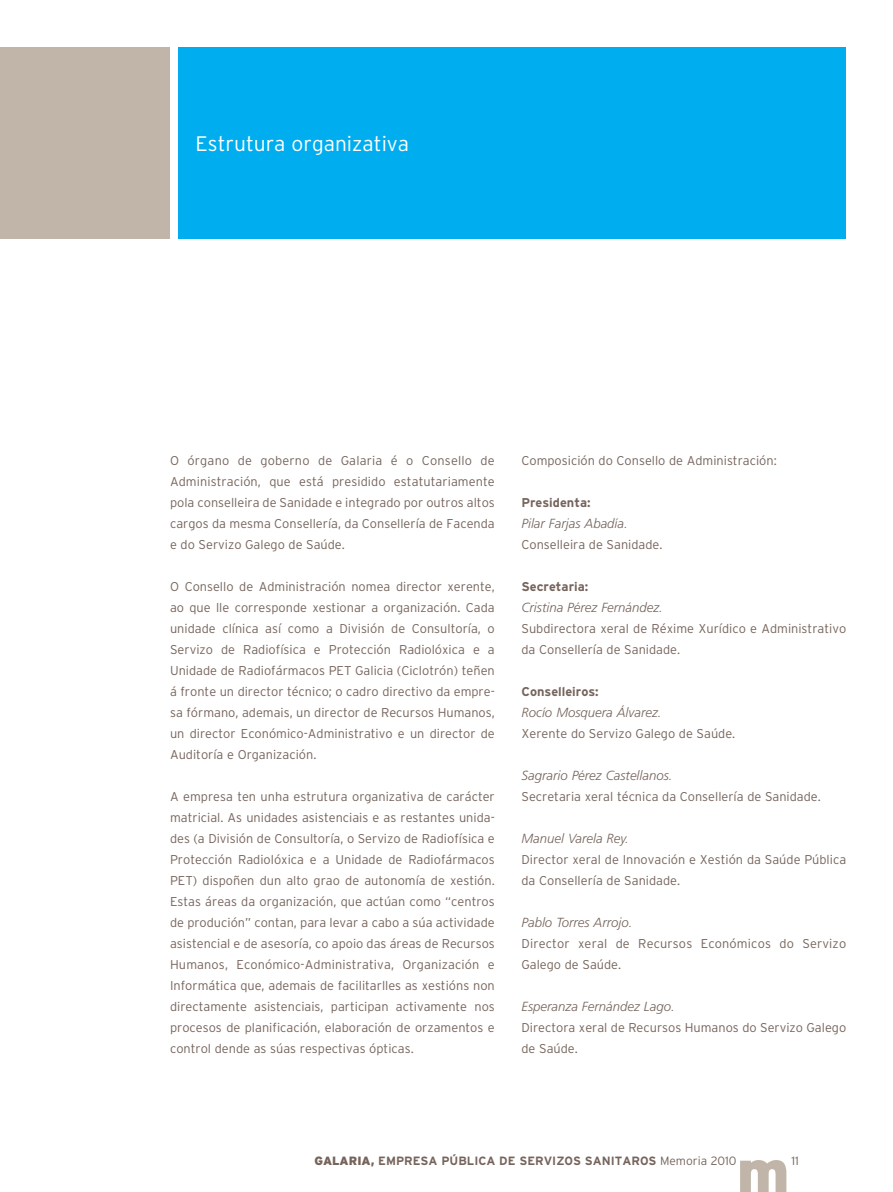
<style>
.page{position:relative;width:893px;height:1192px;background:#fff}
.page>*{position:absolute;margin:0;border:0;box-sizing:border-box;transform-origin:0 0}
.t1{font:900 60px "Interstate Adobe";color:#c0b5a8}
.t2{font:300 21px "Interstate Adobe";color:#fff}
.t3{font:italic 300 13.2px "Frutiger";color:#76645c}
.t4{font:300 12.75px/21px "Interstate Adobe";color:#76645c}
.t5{font:700 12.75px "Interstate Adobe";color:#76645c}
.t6{font:700 12px "Interstate Adobe";color:#76645c}
.t7{font:300 12px "Interstate Adobe";color:#76645c}
.s1{font-weight:900}
.s2{font-weight:300}
</style>
<div class="page">
<div style="left:0;top:47px;width:170px;height:192px;background:#c0b5a8"></div>
<div style="left:179px;top:47px;width:667px;height:192px;background:#00aeef"></div>
<h2 class="t2" style="left:196px;top:136px;width:215px">Estrutura organizativa</h2>
<p class="t4" style="left:170px;top:451px;width:326px;text-align:justify">O órgano de goberno de Galaria é o Consello de Administración, que está presidido estatutariamente pola conselleira de Sanidade e integrado por outros altos cargos da mesma Consellería, da Consellería de Facenda e do Servizo Galego de Saúde.</p>
<p class="t4" style="left:170px;top:577px;width:326px;text-align:justify">O Consello de Administración nomea director xerente, ao que lle corresponde xestionar a organización. Cada unidade clínica así como a División de Consultoría, o Servizo de Radiofísica e Protección Radiolóxica e a Unidade de Radiofármacos PET Galicia (Ciclotrón) teñen á fronte un director técnico; o cadro directivo da empre&shy;sa fórmano, ademais, un director de Recursos Humanos, un director Económico-Administrativo e un director de Auditoría e Organización.</p>
<p class="t4" style="left:170px;top:787px;width:326px;text-align:justify">A empresa ten unha estrutura organizativa de carácter matricial. As unidades asistenciais e as restantes unida&shy;des (a División de Consultoría, o Servizo de Radiofísica e Protección Radiolóxica e a Unidade de Radiofármacos PET) dispoñen dun alto grao de autonomía de xestión.<br>Estas áreas da organización, que actúan como “centros de produción” contan, para levar a cabo a súa actividade asistencial e de asesoría, co apoio das áreas de Recursos Humanos, Económico-Administrativa, Organización e Informática que, ademais de facilitarlles as xestións non directamente asistenciais, participan activamente nos procesos de planificación, elaboración de orzamentos e control dende as súas respectivas ópticas.</p>
<p class="t4" style="left:521px;top:451px;width:257px">Composición do Consello de Administración:</p>
<p class="t5" style="left:521px;top:497px;width:71px">Presidenta:</p>
<p class="t3" style="left:521px;top:518px;width:108px">Pilar Farjas Abadía.</p>
<p class="t4" style="left:521px;top:535px;width:143px">Conselleira de Sanidade.</p>
<p class="t5" style="left:521px;top:581px;width:68px">Secretaria:</p>
<p class="t3" style="left:521px;top:602px;width:143px">Cristina Pérez Fernández.</p>
<p class="t4" style="left:521px;top:619px;width:326px">Subdirectora xeral de Réxime Xurídico e Administrativo da Consellería de Sanidade.</p>
<p class="t5" style="left:521px;top:686px;width:79px">Conselleiros:</p>
<p class="t3" style="left:521px;top:707px;width:142px">Rocío Mosquera Álvarez.</p>
<p class="t4" style="left:521px;top:724px;width:215px">Xerente do Servizo Galego de Saúde.</p>
<p class="t3" style="left:521px;top:770px;width:153px">Sagrario Pérez Castellanos.</p>
<p class="t4" style="left:521px;top:787px;width:301px">Secretaria xeral técnica da Consellería de Sanidade.</p>
<p class="t3" style="left:521px;top:833px;width:109px">Manuel Varela Rey.</p>
<p class="t4" style="left:521px;top:850px;width:326px">Director xeral de Innovación e Xestión da Saúde Pública da Consellería de Sanidade.</p>
<p class="t3" style="left:521px;top:917px;width:112px">Pablo Torres Arrojo.</p>
<p class="t4" style="left:521px;top:934px;width:326px">Director xeral de Recursos Económicos do Servizo<br>Galego de Saúde.</p>
<p class="t3" style="left:521px;top:1001px;width:155px">Esperanza Fernández Lago.</p>
<p class="t4" style="left:521px;top:1018px;width:326px">Directora xeral de Recursos Humanos do Servizo Galego de Saúde.</p>
<p class="t6" style="left:314px;top:1156px;width:424px"><span class="s1">GALARIA,</span> EMPRESA PÚBLICA DE SERVIZOS SANITAROS <span class="s2">Memoria 2010</span></p>
<p class="t7" style="left:791px;top:1156px;width:9px">11</p>
<h1 class="t1" style="left:737px;top:1148px;width:54px">m</h1>
</div>
